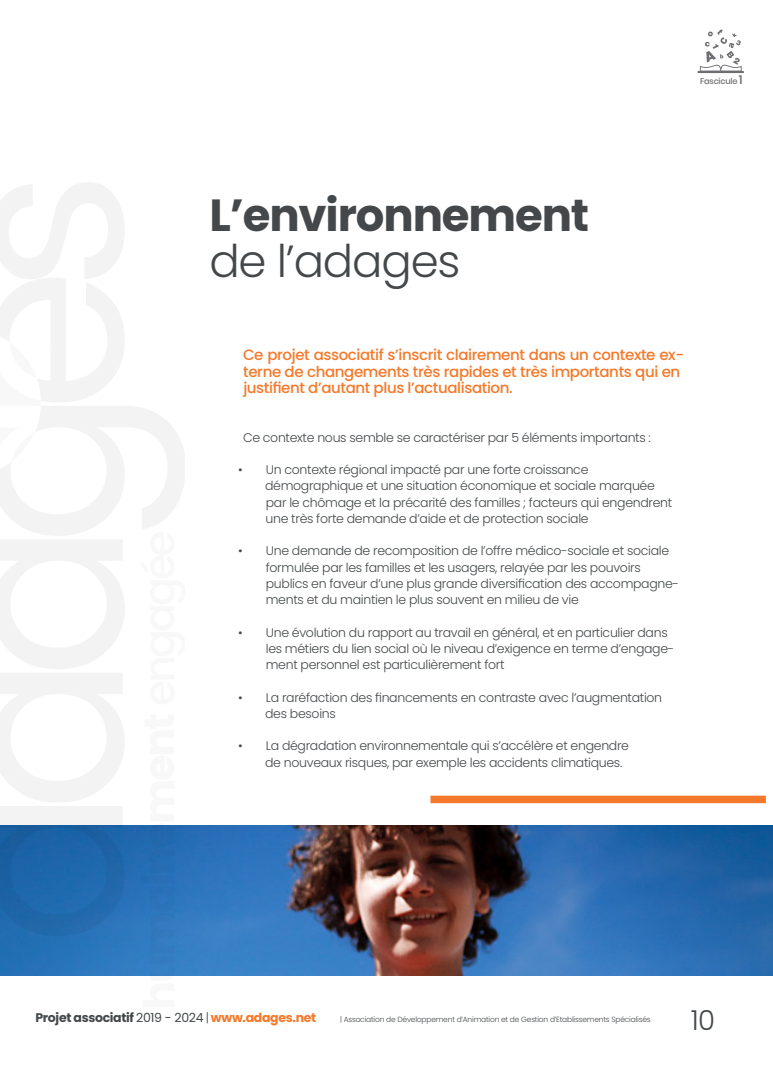
<style>
.page{position:relative;width:773px;height:1081px;background:#fff}
.page>*{position:absolute;margin:0;border:0;box-sizing:border-box;transform-origin:0 0}
.t1{font:700 45px "Poppins";letter-spacing:-.025em;color:#44484a}
.t2{font:300 45px "Poppins";letter-spacing:-.025em;color:#44484a}
.t3{font:300 27.5px "Poppins";color:#44484a}
.t4{font:500 15px/16.2px "Poppins";letter-spacing:-.025em;color:#f4792a}
.t5{font:300 12.5px/16.2px "Poppins";letter-spacing:-.025em;color:#44484a}
.t6{font:700 12.5px "Poppins";letter-spacing:-.025em;color:#44484a}
.t7{font:500 8.25px "Poppins";letter-spacing:-.025em;color:#6d6e71}
.t8{font:300 7.5px "Poppins";letter-spacing:-.025em;color:#44484a}
.s1{font-size:12.38px}
.s2{font-weight:400}
.s3{font-weight:300}
.s4{color:#f4792a}
</style>
<div class="page">
<svg style="left:0;top:183px;width:185px;height:793px"></svg>
<svg style="left:697px;top:29px;width:46px;height:44px"></svg>
<img style="left:0;top:826px;width:772px;height:149px">
<div style="left:430px;top:795px;width:335px;height:8px;background:#f4792a"></div>
<p class="t7" style="left:700px;top:78px;width:44px">Fascicule <span class="s1">1</span></p>
<h1 class="t1" style="left:209px;top:194px;width:381px">L’environnement</h1>
<h1 class="t2" style="left:209px;top:235px;width:253px">de l’adages</h1>
<p class="t4" style="left:243px;top:347px;width:442px">Ce projet associatif s’inscrit clairement dans un contexte ex&shy;terne de changements très rapides et très importants qui en justifient d’autant plus l’actualisation.</p>
<p class="t5" style="left:243px;top:429px;width:409px">Ce contexte nous semble se caractériser par 5 éléments importants :</p>
<p class="t5" style="left:265px;top:462px;width:408px;text-indent:-27px">• Un contexte régional impacté par une forte croissance démographique et une situation économique et sociale marquée par le chômage et la précarité des familles ; facteurs qui engendrent une très forte demande d’aide et de protection sociale</p>
<p class="t5" style="left:266px;top:543px;width:414px;text-indent:-28px">• Une demande de recomposition de l’offre médico-sociale et sociale formulée par les familles et les usagers, relayée par les pouvoirs publics en faveur d’une plus grande diversification des accompagne&shy;ments et du maintien le plus souvent en milieu de vie</p>
<p class="t5" style="left:266px;top:624px;width:410px;text-indent:-28px">• Une évolution du rapport au travail en général, et en particulier dans les métiers du lien social où le niveau d’exigence en terme d’engage&shy;ment personnel est particulièrement fort</p>
<p class="t5" style="left:265px;top:689px;width:398px;text-indent:-27px">• La raréfaction des financements en contraste avec l’augmentation des besoins</p>
<p class="t5" style="left:265px;top:738px;width:365px;text-indent:-27px">• La dégradation environnementale qui s’accélère et engendre de nouveaux risques, par exemple les accidents climatiques.</p>
<p class="t6" style="left:35px;top:1011px;width:282px">Projet associatif <span class="s2">2019 - 2024</span> <span class="s3">|</span> <span class="s4">www.adages.net</span></p>
<p class="t8" style="left:340px;top:1015px;width:312px">| Association de Développement d’Animation et de Gestion d’Etablissements Spécialisés</p>
<h2 class="t3" style="left:690px;top:1004px;width:26px">10</h2>
</div>
